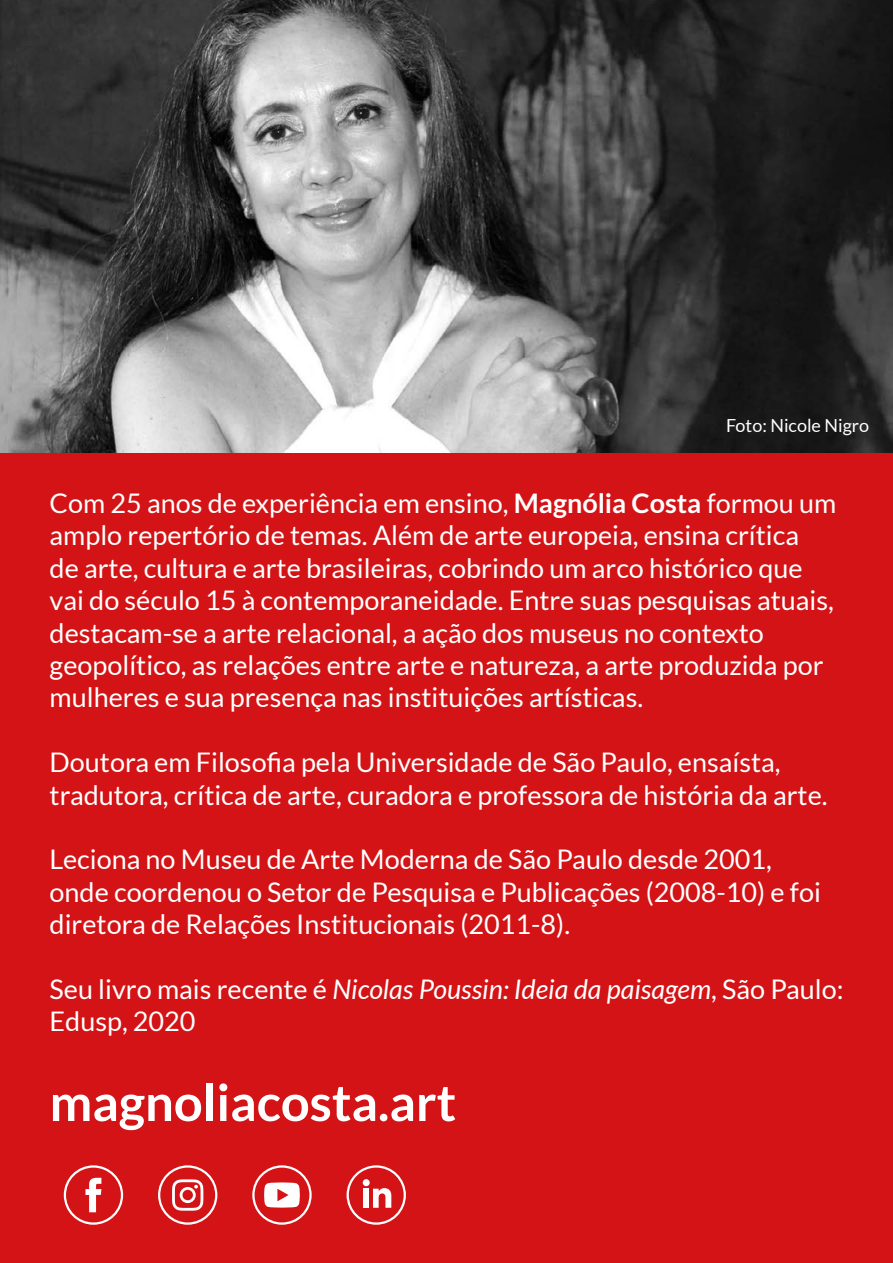
<style>
.page{position:relative;width:893px;height:1263px;background:#d31315}
.page>*{position:absolute;margin:0;border:0;box-sizing:border-box;transform-origin:0 0}
.texto{font:700 50.7px "Lato";color:#fff}
.texto-2{font:27px/32.4px "Lato";color:#fff}
.texto-3{font:18px "Lato";color:#fff}
.s1{font-weight:700}
.s2{font-style:italic}
</style>
<div class="page">
<img style="left:0;top:0;width:893px;height:453px">
<div style="left:64px;top:1165px;width:59px;height:60px;border:2px solid #fff;border-radius:50%"></div>
<svg style="left:85px;top:1178px;width:16px;height:34px"></svg>
<div style="left:158px;top:1165px;width:59px;height:60px;border:2px solid #fff;border-radius:50%"></div>
<svg style="left:172px;top:1179px;width:31px;height:32px"></svg>
<div style="left:252px;top:1165px;width:60px;height:60px;border:2px solid #fff;border-radius:50%"></div>
<svg style="left:264px;top:1182px;width:36px;height:25px"></svg>
<div style="left:347px;top:1165px;width:59px;height:60px;border:2px solid #fff;border-radius:50%"></div>
<div style="left:363px;top:1189px;width:6px;height:19px;background:#fff"></div>
<div style="left:363px;top:1179px;width:7px;height:7px;background:#fff;border-radius:50%"></div>
<svg style="left:373px;top:1188px;width:18px;height:20px"></svg>
<p class="texto-3" style="left:726px;top:415px;width:145px">Foto: Nicole Nigro</p>
<p class="texto-2" style="left:50px;top:487px;width:788px">Com 25 anos de experiência em ensino, <span class="s1">Magnólia Costa</span> formou um amplo repertório de temas. Além de arte europeia, ensina crítica<br>de arte, cultura e arte brasileiras, cobrindo um arco histórico que vai do século 15 à contemporaneidade. Entre suas pesquisas atuais, destacam-se a arte relacional, a ação dos museus no contexto geopolítico, as relações entre arte e natureza, a arte produzida por mulheres e sua presença nas instituições artísticas.</p>
<p class="texto-2" style="left:50px;top:746px;width:779px">Doutora em Filosofia pela Universidade de São Paulo, ensaísta, tradutora, crítica de arte, curadora e professora de história da arte.</p>
<p class="texto-2" style="left:50px;top:843px;width:773px">Leciona no Museu de Arte Moderna de São Paulo desde 2001, onde coordenou o Setor de Pesquisa e Publicações (2008-10) e foi diretora de Relações Institucionais (2011-8).</p>
<p class="texto-2" style="left:50px;top:973px;width:796px">Seu livro mais recente é <span class="s2">Nicolas Poussin: Ideia da paisagem</span>, São Paulo:<br>Edusp, 2020</p>
<p class="texto" style="left:50px;top:1073px;width:408px">magnoliacosta.art</p>
</div>
